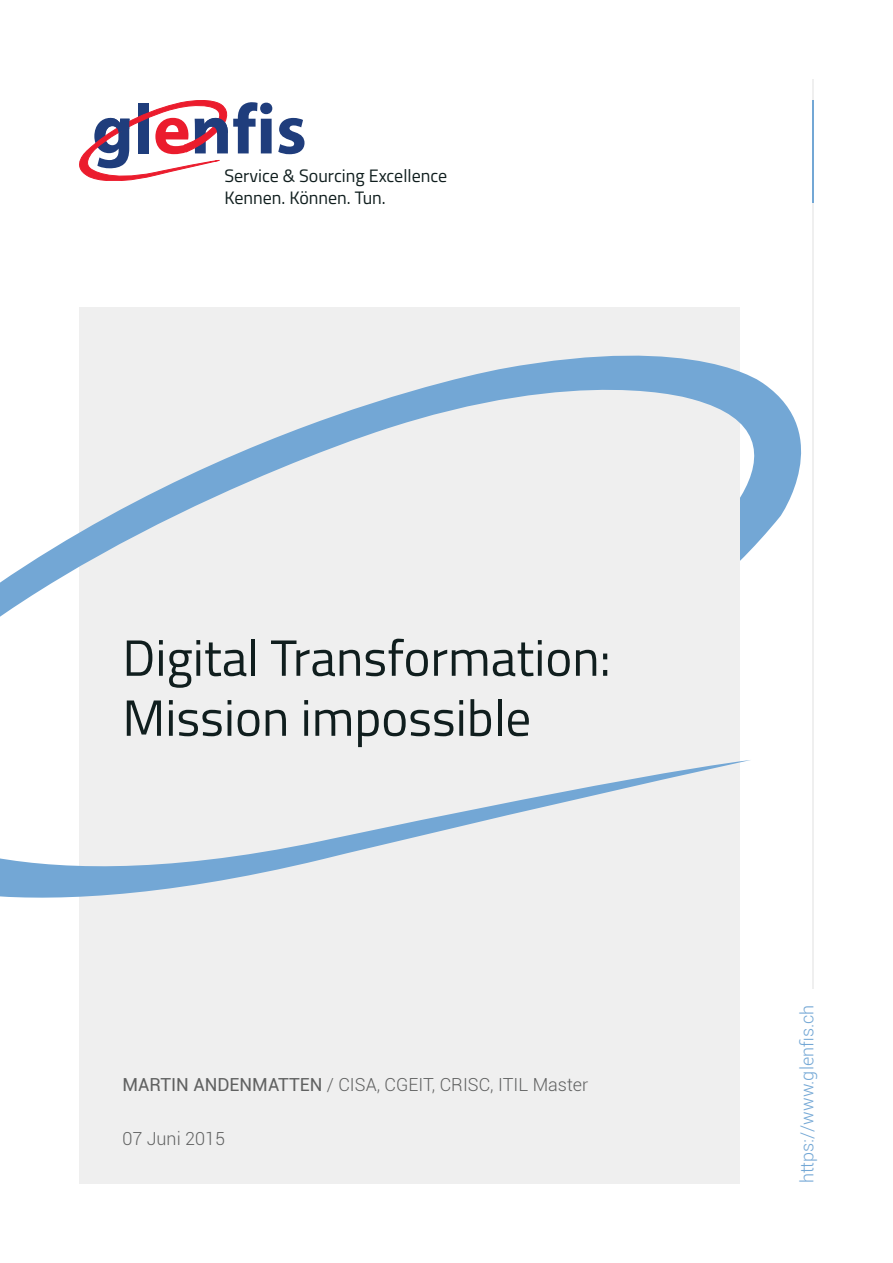
<style>
.page{position:relative;width:893px;height:1263px;background:#fff}
.page>*{position:absolute;margin:0;border:0;box-sizing:border-box;transform-origin:0 0}
.t1{font:51px/60px "Titillium Web";color:#101e1e}
.t2{font:300 18px "Roboto";color:#606161}
.t3{font:18px/21.6px "Titillium Web";color:#101e1e}
.t4{font:300 18px "Roboto";color:#73a7d5}
.s1{font-weight:400}
</style>
<div class="page">
<hr style="left:812px;top:80px;width:1px;height:909px;background:#efefef">
<div style="left:80px;top:307px;width:660px;height:876px;background:#efefef"></div>
<svg style="left:0;top:332px;width:814px;height:608px"></svg>
<div style="left:508px;top:496px;width:232px;height:213px;background:#efefef"></div>
<svg style="left:278px;top:118px;width:26px;height:36px"></svg>
<svg style="left:80px;top:100px;width:192px;height:81px"></svg>
<hr style="left:812px;top:100px;width:1px;height:103px;background:#73a7d5">
<p class="t3" style="left:224px;top:164px;width:224px">Service &amp; Sourcing Excellence<br>Kennen. Können. Tun.</p>
<h1 class="t1" style="left:122px;top:625px;width:490px">Digital Transformation:<br>Mission impossible</h1>
<p class="t2" style="left:122px;top:1072px;width:467px"><span class="s1">MARTIN ANDENMATTEN</span> / CISA, CGEIT, CRISC, ITIL Master</p>
<p class="t2" style="left:122px;top:1126px;width:104px">07 Juni 2015</p>
<p class="t4" style="left:795px;top:1183px;width:180px;rotate:-90deg">https://www.glenfis.ch</p>
</div>
